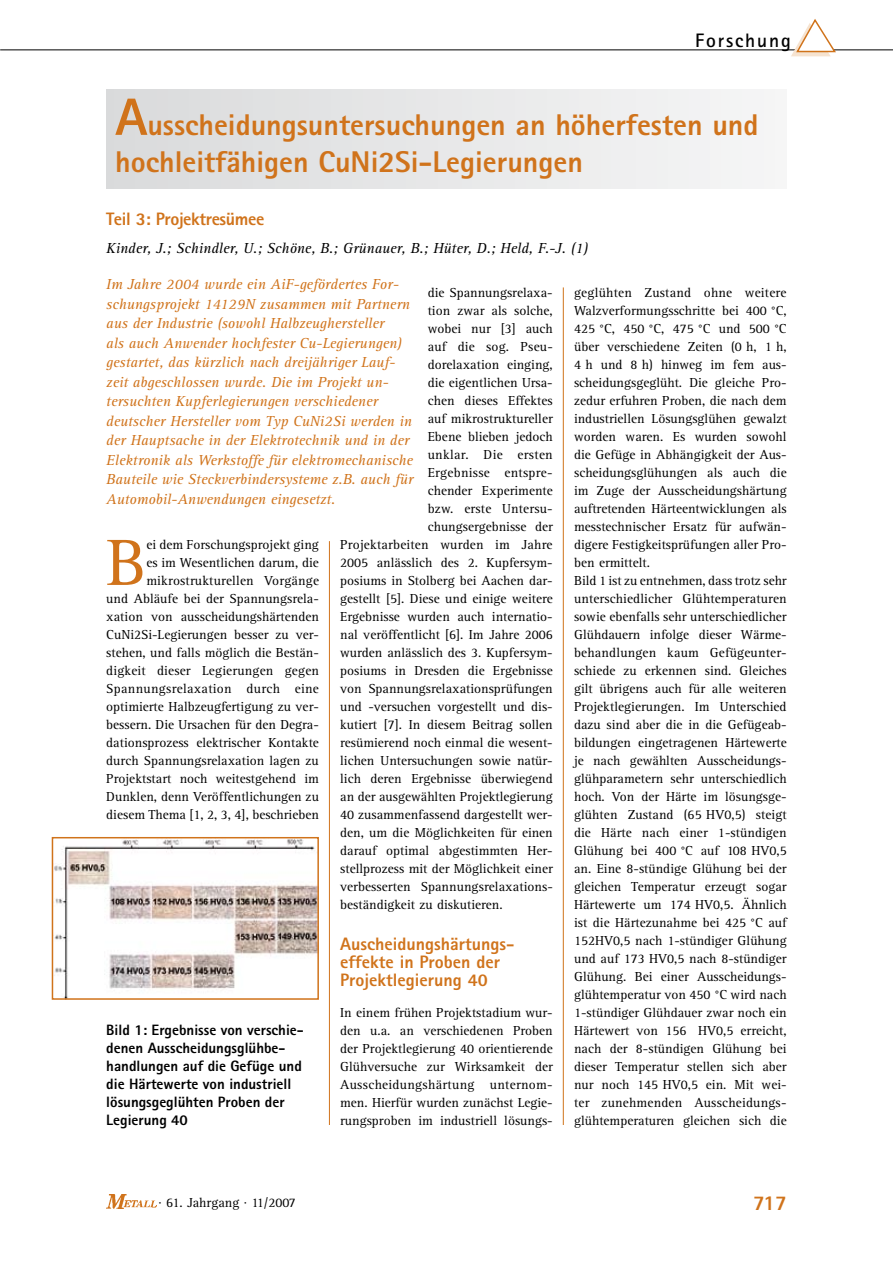
<style>
.page{position:relative;width:893px;height:1263px;background:#fff}
.page>*{position:absolute;margin:0;border:0;box-sizing:border-box;transform-origin:0 0}
.t1{font:67.5px "Rotis Serif";color:#d0731b}
.t2{font:800 30px/37.5px "Rotis Sans Serif";color:#d0731b}
.t3{font:800 21px "Rotis Sans Serif";color:#d0731b}
.t4{font:700 19.5px "Rotis Sans Serif";letter-spacing:.095em;color:#000}
.t5{font:800 18px/18px "Rotis Sans Serif";color:#d0731b}
.t6{font:800 18px "Rotis Sans Serif";letter-spacing:-.02em;color:#d0731b}
.t7{font:italic 15px/19.5px "Rotis Serif";color:#d0731b}
.t8{font:800 15px/18px "Rotis Sans Serif";color:#000}
.t9{font:italic 15px "Rotis Serif";color:#000}
.t10{font:13.5px/18px "Rotis Serif";color:#000;text-align:justify}
.t11{font:13.5px "Rotis Serif";letter-spacing:.02em;color:#000}
.s1{font-size:52.5px}
</style>
<div class="page">
<hr style="left:0;top:50px;width:893px;height:1px;background:#000">
<img style="left:106px;top:1194px;width:50px;height:15px">
<svg style="left:791px;top:19px;width:46px;height:37px"></svg>
<div style="left:106px;top:89px;width:681px;height:100px;background:linear-gradient(to right,#d9dadb,#f6f6f6)"></div>
<hr style="left:329px;top:541px;width:1px;height:584px;background:#d0731b">
<hr style="left:563px;top:287px;width:1px;height:838px;background:#d0731b">
<img style="left:55px;top:840px;width:261px;height:157px">
<div style="left:52px;top:837px;width:267px;height:163px;border:2px solid #d0731b"></div>
<h3 class="t4" style="left:695px;top:28px;width:97px">Forschung</h3>
<h2 class="t2" style="left:115px;top:106px;width:645px"><span class="s1">A</span>usscheidungsuntersuchungen an höherfesten und hochleitfähigen CuNi2Si-Legierungen</h2>
<h3 class="t6" style="left:106px;top:207px;width:160px">Teil 3: Projektresümee</h3>
<p class="t9" style="left:106px;top:240px;width:484px">Kinder, J.; Schindler, U.; Schöne, B.; Grünauer, B.; Hüter, D.; Held, F.-J. (1)</p>
<p class="t10" style="left:428px;top:284px;width:127px">die Spannungsrelaxa-</p>
<p class="t10" style="left:428px;top:302px;width:127px">tion zwar als solche,</p>
<p class="t10" style="left:428px;top:320px;width:127px">wobei nur [3] auch</p>
<p class="t10" style="left:428px;top:338px;width:127px">auf die sog. Pseu-</p>
<p class="t10" style="left:428px;top:356px;width:127px">dorelaxation einging,</p>
<p class="t10" style="left:428px;top:374px;width:127px">die eigentlichen Ursa-</p>
<p class="t10" style="left:428px;top:392px;width:127px">chen dieses Effektes</p>
<p class="t10" style="left:428px;top:410px;width:127px">auf mikrostruktureller</p>
<p class="t10" style="left:428px;top:428px;width:127px">Ebene blieben jedoch</p>
<p class="t11" style="left:428px;top:447px;width:127px">unklar. Die ersten</p>
<p class="t11" style="left:428px;top:465px;width:126px">Ergebnisse entspre-</p>
<p class="t10" style="left:428px;top:482px;width:127px">chender Experimente</p>
<p class="t10" style="left:428px;top:500px;width:127px">bzw. erste Untersu-</p>
<p class="t10" style="left:428px;top:518px;width:127px">chungsergebnisse der</p>
<p class="t10" style="left:340px;top:536px;width:214px">Projektarbeiten wurden im Jahre</p>
<p class="t10" style="left:340px;top:554px;width:214px">2005 anlässlich des 2. Kupfersym-</p>
<p class="t10" style="left:340px;top:572px;width:214px">posiums in Stolberg bei Aachen dar-</p>
<p class="t10" style="left:340px;top:590px;width:214px">gestellt [5]. Diese und einige weitere</p>
<p class="t10" style="left:340px;top:608px;width:214px">Ergebnisse wurden auch internatio-</p>
<p class="t10" style="left:340px;top:626px;width:214px">nal veröffentlicht [6]. Im Jahre 2006</p>
<p class="t10" style="left:340px;top:644px;width:214px">wurden anlässlich des 3. Kupfersym-</p>
<p class="t10" style="left:340px;top:662px;width:214px">posiums in Dresden die Ergebnisse</p>
<p class="t10" style="left:340px;top:680px;width:214px">von Spannungsrelaxationsprüfungen</p>
<p class="t10" style="left:340px;top:698px;width:214px">und -versuchen vorgestellt und dis-</p>
<p class="t10" style="left:340px;top:716px;width:214px">kutiert [7]. In diesem Beitrag sollen</p>
<p class="t10" style="left:340px;top:734px;width:214px">resümierend noch einmal die wesent-</p>
<p class="t10" style="left:340px;top:752px;width:214px">lichen Untersuchungen sowie natür-</p>
<p class="t10" style="left:340px;top:770px;width:214px">lich deren Ergebnisse überwiegend</p>
<p class="t10" style="left:340px;top:788px;width:214px">an der ausgewählten Projektlegierung</p>
<p class="t10" style="left:340px;top:806px;width:214px">40 zusammenfassend dargestellt wer-</p>
<p class="t10" style="left:340px;top:824px;width:214px">den, um die Möglichkeiten für einen</p>
<p class="t10" style="left:340px;top:842px;width:214px">darauf optimal abgestimmten Her-</p>
<p class="t10" style="left:340px;top:860px;width:214px">stellprozess mit der Möglichkeit einer</p>
<p class="t10" style="left:340px;top:878px;width:214px">verbesserten Spannungsrelaxations-</p>
<p class="t10" style="left:340px;top:896px;width:164px">beständigkeit zu diskutieren.</p>
<h3 class="t5" style="left:340px;top:935px;width:174px">Auscheidungshärtungs&shy;effekte in Proben der<br>Projektlegierung 40</h3>
<p class="t10" style="left:340px;top:1004px;width:214px">In einem frühen Projektstadium wur&shy;den u.a. an verschiedenen Proben der Projektlegierung 40 orientierende Glühversuche zur Wirksamkeit der Ausscheidungshärtung unternom&shy;men. Hierfür wurden zunächst Legie&shy;rungsproben im industriell lösungs-</p>
<p class="t7" style="left:106px;top:275px;width:309px">Im Jahre 2004 wurde ein AiF-gefördertes For&shy;schungsprojekt 14129N zusammen mit Partnern aus der Industrie (sowohl Halbzeughersteller<br>als auch Anwender hochfester Cu-Legierungen) gestartet, das kürzlich nach dreijähriger Lauf&shy;zeit abgeschlossen wurde. Die im Projekt un&shy;tersuchten Kupferlegierungen verschiedener deutscher Hersteller vom Typ CuNi2Si werden in der Hauptsache in der Elektrotechnik und in der Elektronik als Werkstoffe für elektromechanische Bauteile wie Steckverbindersysteme z.B. auch für Automobil-Anwendungen eingesetzt.</p>
<h1 class="t1" style="left:106px;top:524px;width:42px">B</h1>
<p class="t10" style="left:574px;top:284px;width:214px;text-align:left">geglühten Zustand ohne weitere Walzverformungsschritte bei 400 °C, 425 °C, 450 °C, 475 °C und 500 °C über verschiedene Zeiten (0 h, 1 h, 4 h und 8 h) hinweg im fem aus&shy;scheidungsgeglüht. Die gleiche Pro&shy;zedur erfuhren Proben, die nach dem industriellen Lösungsglühen gewalzt worden waren. Es wurden sowohl die Gefüge in Abhängigkeit der Aus&shy;scheidungsglühungen als auch die im Zuge der Ausscheidungshärtung auftretenden Härteentwicklungen als messtechnischer Ersatz für aufwän&shy;digere Festigkeitsprüfungen aller Pro&shy;ben ermittelt.<br>Bild 1 ist zu entnehmen, dass trotz sehr unterschiedlicher Glühtemperaturen sowie ebenfalls sehr unterschiedlicher Glühdauern infolge dieser Wärme&shy;behandlungen kaum Gefügeunter&shy;schiede zu erkennen sind. Gleiches gilt übrigens auch für alle weiteren Projektlegierungen. Im Unterschied dazu sind aber die in die Gefügeab&shy;bildungen eingetragenen Härtewerte je nach gewählten Ausscheidungs&shy;glühparametern sehr unterschiedlich hoch. Von der Härte im lösungsge&shy;glühten Zustand (65 HV0,5) steigt die Härte nach einer 1-stündigen Glühung bei 400 °C auf 108 HV0,5 an. Eine 8-stündige Glühung bei der gleichen Temperatur erzeugt sogar Härtewerte um 174 HV0,5. Ähnlich ist die Härtezunahme bei 425 °C auf 152HV0,5 nach 1-stündiger Glühung und auf 173 HV0,5 nach 8-stündiger Glühung. Bei einer Ausscheidungs&shy;glühtemperatur von 450 °C wird nach 1-stündiger Glühdauer zwar noch ein Härtewert von 156 HV0,5 erreicht, nach der 8-stündigen Glühung bei dieser Temperatur stellen sich aber nur noch 145 HV0,5 ein. Mit wei&shy;ter zunehmenden Ausscheidungs&shy;glühtemperaturen gleichen sich die</p>
<p class="t10" style="left:106px;top:536px;width:214px;text-align:right">ei dem Forschungsprojekt ging<br>es im Wesentlichen darum, die mikrostrukturellen Vorgänge<br>und Abläufe bei der Spannungsrela&shy;xation von ausscheidungshärtenden CuNi2Si-Legierungen besser zu ver&shy;stehen, und falls möglich die Bestän&shy;digkeit dieser Legierungen gegen Spannungsrelaxation durch eine optimierte Halbzeugfertigung zu ver&shy;bessern. Die Ursachen für den Degra&shy;dationsprozess elektrischer Kontakte durch Spannungsrelaxation lagen zu Projektstart noch weitestgehend im Dunklen, denn Veröffentlichungen zu diesem Thema [1, 2, 3, 4], beschrieben</p>
<p class="t8" style="left:106px;top:1021px;width:199px">Bild 1: Ergebnisse von verschie&shy;denen Ausscheidungsglühbe&shy;handlungen auf die Gefüge und die Härtewerte von industriell lösungsgeglühten Proben der<br>Legierung 40</p>
<p class="t10" style="left:158px;top:1194px;width:139px">· 61. Jahrgang · 11/2007</p>
<h3 class="t3" style="left:753px;top:1189px;width:35px">717</h3>
</div>
